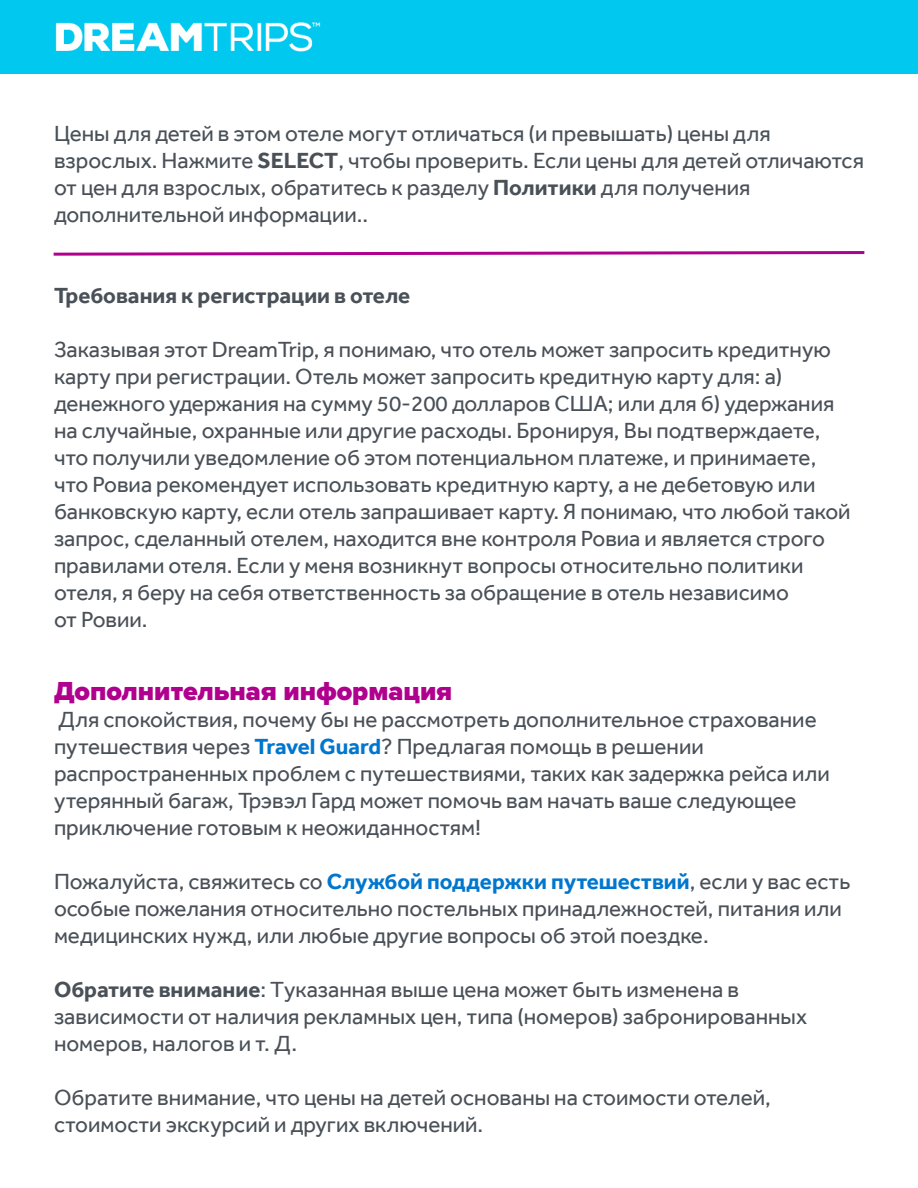
<style>
.page{position:relative;width:918px;height:1188px;background:#fff}
.page>*{position:absolute;margin:0;border:0;box-sizing:border-box;transform-origin:0 0}
.t1{font:900 27px "Proxima Nova";color:#b0008e}
.t2{font:22.5px/27px "Effra";color:#495057}
.t3{font:700 22.5px "Effra";color:#495057}
.s1{font-weight:700}
.s2{font-weight:700;color:#0076ce}
</style>
<div class="page">
<div style="left:0;top:0;width:918px;height:73px;background:#01c8ee"></div>
<img style="left:17px;top:22px;width:341px;height:52px">
<svg style="left:53px;top:251px;width:812px;height:5px"></svg>
<p class="t2" style="left:54px;top:120px;width:812px">Цены для детей в этом отеле могут отличаться (и превышать) цены для взрослых. Нажмите <span class="s1">SELECT</span>, чтобы проверить. Если цены для детей отличаются от цен для взрослых, обратитесь к разделу <span class="s1">Политики</span> для получения дополнительной информации..</p>
<p class="t3" style="left:54px;top:282px;width:358px">Требования к регистрации в отеле</p>
<p class="t2" style="left:54px;top:336px;width:798px">Заказывая этот DreamTrip, я понимаю, что отель может запросить кредитную карту при регистрации. Отель может запросить кредитную карту для: а) денежного удержания на сумму 50-200 долларов США; или для б) удержания на случайные, охранные или другие расходы. Бронируя, Вы подтверждаете, что получили уведомление об этом потенциальном платеже, и принимаете, что Ровиа рекомендует использовать кредитную карту, а не дебетовую или банковскую карту, если отель запрашивает карту. Я понимаю, что любой такой запрос, сделанный отелем, находится вне контроля Ровиа и является строго правилами отеля. Если у меня возникнут вопросы относительно политики отеля, я беру на себя ответственность за обращение в отель независимо<br>от Ровии.</p>
<p class="t1" style="left:54px;top:671px;width:400px">Дополнительная информация</p>
<p class="t2" style="left:54px;top:706px;width:777px">Для спокойствия, почему бы не рассмотреть дополнительное страхование путешествия через <span class="s2">Travel Guard</span>? Предлагая помощь в решении распространенных проблем с путешествиями, таких как задержка рейса или утерянный багаж, Трэвэл Гард может помочь вам начать ваше следующее приключение готовым к неожиданностям!</p>
<p class="t2" style="left:54px;top:868px;width:798px">Пожалуйста, свяжитесь со <span class="s2">Службой поддержки путешествий</span>, если у вас есть особые пожелания относительно постельных принадлежностей, питания или медицинских нужд, или любые другие вопросы об этой поездке.</p>
<p class="t2" style="left:54px;top:976px;width:755px"><span class="s1">Обратите внимание</span>: Tуказанная выше цена может быть изменена в зависимости от наличия рекламных цен, типа (номеров) забронированных номеров, налогов и т. Д.</p>
<p class="t2" style="left:54px;top:1084px;width:718px">Обратите внимание, что цены на детей основаны на стоимости отелей, стоимости экскурсий и других включений.</p>
</div>
